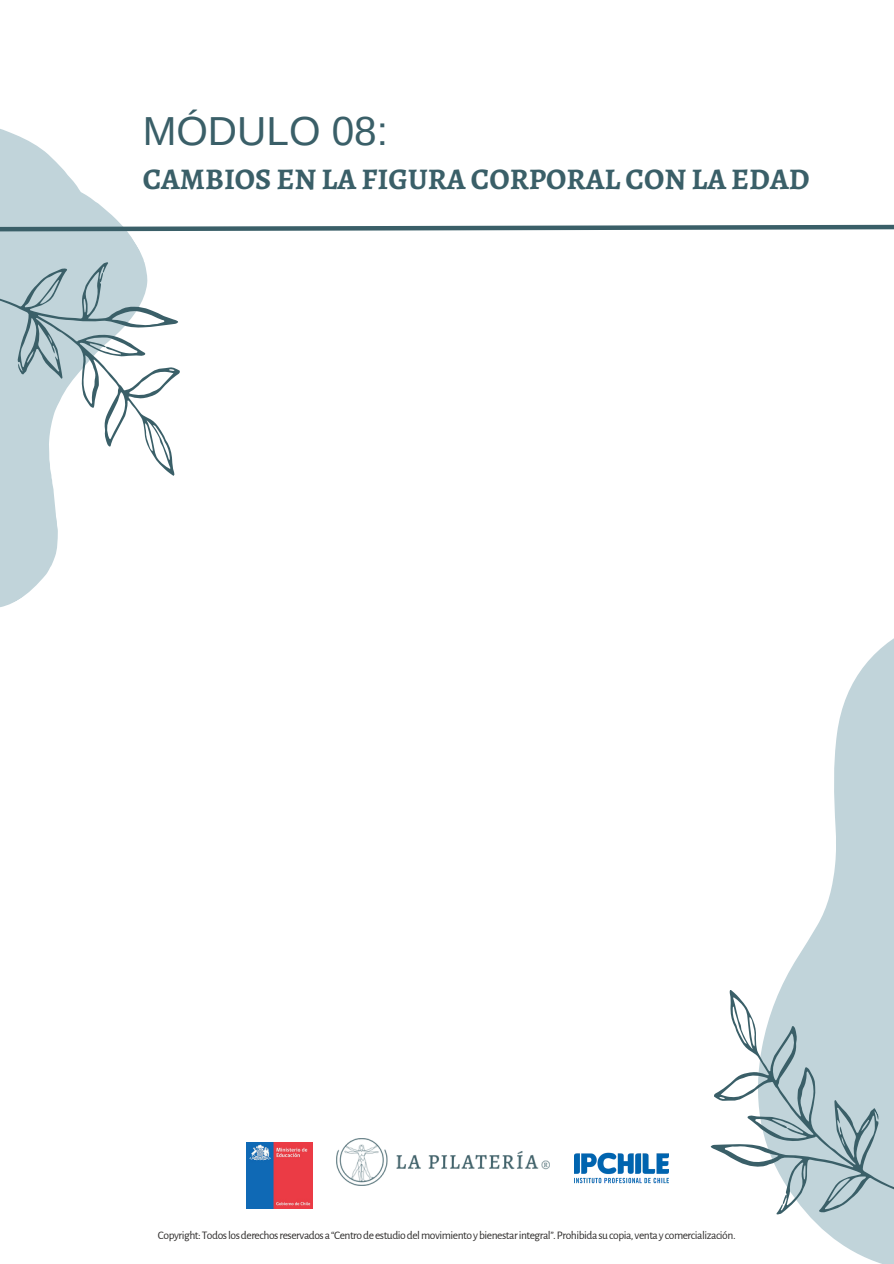
<style>
.page{position:relative;width:894px;height:1264px;background:#fff}
.page>*{position:absolute;margin:0;border:0;box-sizing:border-box;transform-origin:0 0}
.t1{font:40.5px "Arimo";color:#3a5f68}
.t2{font:700 30px "Alegreya SC";color:#3a5f68}
.t3{font:11.55px "Alegreya Sans";letter-spacing:-.04em;color:#2e2c2b}
</style>
<div class="page">
<svg style="left:799px;top:639px;width:94px;height:624px;fill:#c1d4da"></svg>
<svg style="left:0;top:129px;width:117px;height:478px"></svg>
<svg style="left:668px;top:955px;width:225px;height:301px"></svg>
<svg style="left:779px;top:1194px;width:10px;height:10px"></svg>
<svg style="left:0;top:220px;width:180px;height:295px;fill:#c1d4da"></svg>
<svg style="left:96px;top:272px;width:11px;height:10px"></svg>
<img style="left:336px;top:1138px;width:213px;height:47px">
<img style="left:247px;top:1142px;width:65px;height:65px">
<img style="left:574px;top:1152px;width:94px;height:32px">
<svg style="left:0;top:222px;width:893px;height:12px"></svg>
<p class="t1" style="left:143px;top:108px;width:247px">MÓDULO 08:</p>
<p class="t2" style="left:143px;top:158px;width:668px">CAMBIOS EN LA FIGURA CORPORAL CON LA EDAD</p>
<p class="t3" style="left:158px;top:1229px;width:579px">Copyright:Todoslosderechosreservadosa“Centrodeestudiodelmovimientoybienestarintegral”.Prohibidasucopia,ventaycomercialización.</p>
</div>
